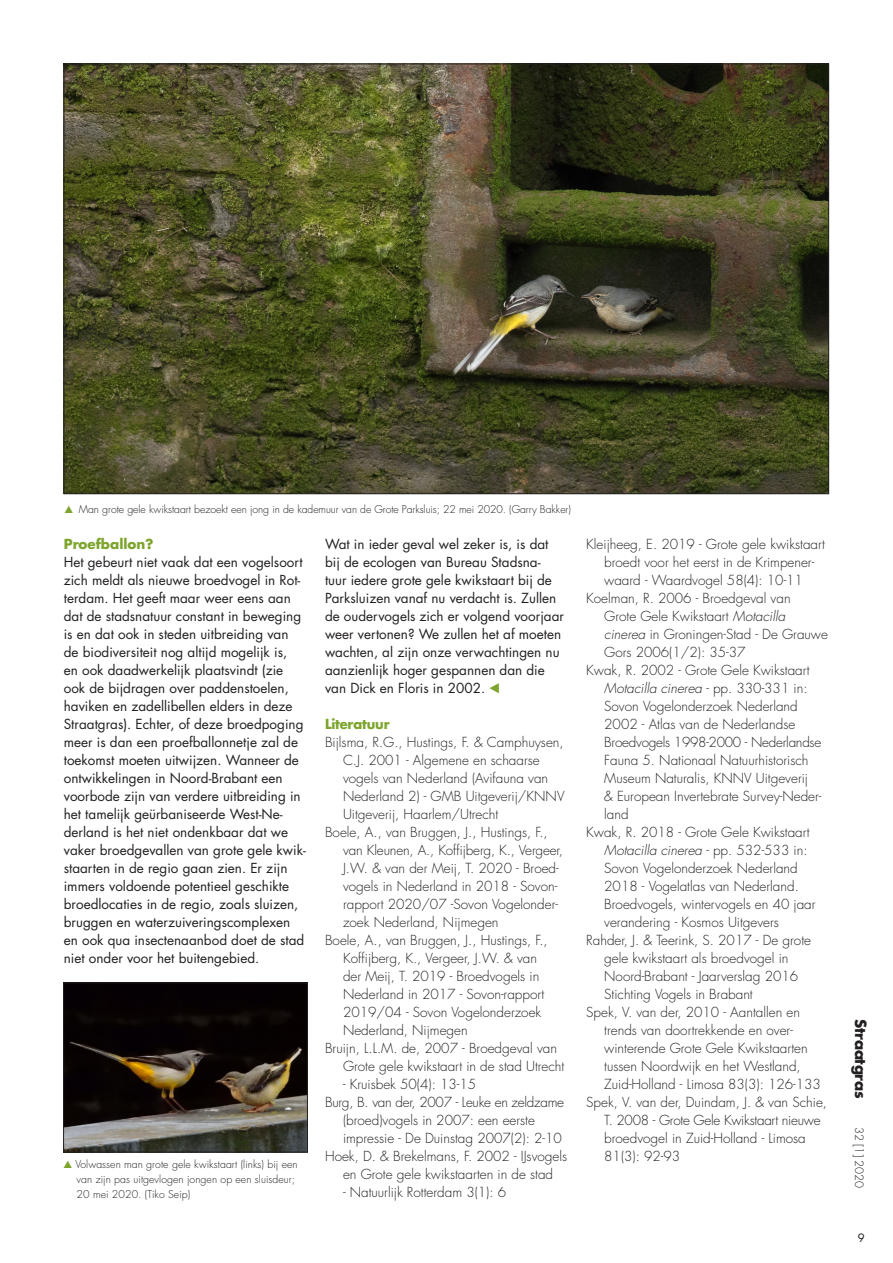
<style>
.page{position:relative;width:893px;height:1263px;background:#fff}
.page>*{position:absolute;margin:0;border:0;box-sizing:border-box;transform-origin:0 0}
.t1{font:700 15px "Futura Std";letter-spacing:-.02em;color:#231f20}
.t2{font:300 13.5px/18px "Futura Std";color:#222}
.t3{font:13.5px/18px "Futura Std";color:#231f20}
.lopende_tekst_kop{font:700 13.5px "Futura Std";letter-spacing:-.01em;color:#7da52d}
.t4{font:300 11.25px "Futura Std";letter-spacing:-.02em;color:#231f20}
.t5{font:11.25px "Futura Std";color:#231f20}
.t6{font:300 10.5px/15px "Futura Std";letter-spacing:.005em;color:#222}
.s1{font-family:"European Pi Three";font-weight:400;color:#7da52d}
.s2{font-family:"European Pi Three";color:#7da52d}
.s3{font-style:italic}
</style>
<div class="page">
<img style="left:66px;top:66px;width:761px;height:426px">
<img style="left:65px;top:985px;width:241px;height:165px">
<div style="left:63px;top:983px;width:245px;height:169px;border:1px solid #231f20"></div>
<p class="t6" style="left:64px;top:502px;width:508px"><span class="s1">G</span> Man grote gele kwikstaart bezoekt een jong in de kademuur van de Grote Parksluis; 22 mei 2020. (Garry Bakker)</p>
<p class="lopende_tekst_kop" style="left:64px;top:535px;width:91px">Proefballon?</p>
<p class="t3" style="left:64px;top:553px;width:241px">Het gebeurt niet vaak dat een vogelsoort zich meldt als nieuwe broedvogel in Rot&shy;terdam. Het geeft maar weer eens aan dat de stadsnatuur constant in beweging is en dat ook in steden uitbreiding van de biodiversiteit nog altijd mogelijk is, en ook daadwerkelijk plaatsvindt (zie ook de bijdragen over paddenstoelen, haviken en zadellibellen elders in deze Straatgras). Echter, of deze broedpoging meer is dan een proefballonnetje zal de toekomst moeten uitwijzen. Wanneer de ontwikkelingen in Noord-Brabant een voorbode zijn van verdere uitbreiding in</p>
<p class="t3" style="left:64px;top:805px;width:244px">het tamelijk geürbaniseerde West-Ne&shy;derland is het niet ondenkbaar dat we vaker broedgevallen van grote gele kwik&shy;staarten in de regio gaan zien. Er zijn immers voldoende potentieel geschikte broedlocaties in de regio, zoals sluizen, bruggen en waterzuiveringscomplexen en ook qua insectenaanbod doet de stad niet onder voor het buitengebied.</p>
<p class="t6" style="left:77px;top:1157px;width:223px;text-indent:-13px"><span class="s1">G</span> Volwassen man grote gele kwikstaart (links) bij een van zijn pas uitgevlogen jongen op een sluisdeur;<br>20 mei 2020. (Tiko Seip)</p>
<p class="t3" style="left:325px;top:535px;width:240px">Wat in ieder geval wel zeker is, is dat bij de ecologen van Bureau Stadsna&shy;tuur iedere grote gele kwikstaart bij de Parksluizen vanaf nu verdacht is. Zullen de oudervogels zich er volgend voorjaar weer vertonen? We zullen het af moeten wachten, al zijn onze verwachtingen nu aanzienlijk hoger gespannen dan die van Dick en Floris in 2002. <span class="s2">F</span></p>
<p class="lopende_tekst_kop" style="left:325px;top:715px;width:66px">Literatuur</p>
<p class="t2" style="left:343px;top:733px;width:223px;text-indent:-18px">Bijlsma, R.G., Hustings, F. &amp; Camphuysen, C.J. 2001 - Algemene en schaarse vogels van Nederland (Avifauna van Nederland 2) - GMB Uitgeverij/KNNV Uitgeverij, Haarlem/Utrecht</p>
<p class="t2" style="left:343px;top:823px;width:222px;text-indent:-18px">Boele, A., van Bruggen, J., Hustings, F., van Kleunen, A., Koffijberg, K., Vergeer, J.W. &amp; van der Meij, T. 2020 - Broed&shy;vogels in Nederland in 2018 - Sovon&shy;rapport 2020/07 -Sovon Vogelonder&shy;zoek Nederland, Nijmegen</p>
<p class="t2" style="left:343px;top:931px;width:206px;text-indent:-18px">Boele, A., van Bruggen, J., Hustings, F.,<br>Koffijberg, K., Vergeer, J.W. &amp; van der Meij, T. 2019 - Broedvogels in<br>Nederland in 2017 - Sovon-rapport<br>2019/04 - Sovon Vogelonderzoek<br>Nederland, Nijmegen</p>
<p class="t2" style="left:343px;top:1039px;width:223px;text-indent:-18px">Bruijn, L.L.M. de, 2007 - Broedgeval van<br>Grote gele kwikstaart in de stad Utrecht</p>
<p class="t2" style="left:343px;top:1075px;width:135px">- Kruisbek 50(4): 13-15</p>
<p class="t2" style="left:343px;top:1093px;width:223px;text-indent:-18px">Burg, B. van der, 2007 - Leuke en zeldzame (broed)vogels in 2007: een eerste impressie - De Duinstag 2007(2): 2-10</p>
<p class="t2" style="left:325px;top:1147px;width:244px;text-align:center">Hoek, D. &amp; Brekelmans, F. 2002 - IJsvogels en Grote gele kwikstaarten in de stad</p>
<p class="t2" style="left:343px;top:1183px;width:165px">- Natuurlijk Rotterdam 3(1): 6</p>
<p class="t2" style="left:586px;top:535px;width:240px;text-align:center">Kleijheeg, E. 2019 - Grote gele kwikstaart broedt voor het eerst in de Krimpener&shy;waard - Waardvogel 58(4): 10-11</p>
<p class="t2" style="left:604px;top:589px;width:225px;text-indent:-18px">Koelman, R. 2006 - Broedgeval van<br>Grote Gele Kwikstaart <span class="s3">Motacilla cinerea</span> in Groningen-Stad - De Grauwe<br>Gors 2006(1/2): 35-37</p>
<p class="t2" style="left:604px;top:661px;width:219px;text-indent:-18px">Kwak, R. 2002 - Grote Gele Kwikstaart<br><span class="s3">Motacilla cinerea</span> - pp. 330-331 in:<br>Sovon Vogelonderzoek Nederland<br>2002 - Atlas van de Nederlandse<br>Broedvogels 1998-2000 - Nederlandse<br>Fauna 5. Nationaal Natuurhistorisch<br>Museum Naturalis, KNNV Uitgeverij<br>&amp; European Invertebrate Survey-Neder&shy;land</p>
<p class="t2" style="left:604px;top:823px;width:213px;text-indent:-18px">Kwak, R. 2018 - Grote Gele Kwikstaart <span class="s3">Motacilla cinerea</span> - pp. 532-533 in:<br>Sovon Vogelonderzoek Nederland 2018 - Vogelatlas van Nederland.<br>Broedvogels, wintervogels en 40 jaar verandering - Kosmos Uitgevers</p>
<p class="t2" style="left:604px;top:931px;width:208px;text-indent:-18px">Rahder, J. &amp; Teerink, S. 2017 - De grote gele kwikstaart als broedvogel in Noord-Brabant - Jaarverslag 2016<br>Stichting Vogels in Brabant</p>
<p class="t2" style="left:604px;top:1003px;width:218px;text-indent:-18px">Spek, V. van der, 2010 - Aantallen en trends van doortrekkende en over&shy;winterende Grote Gele Kwikstaarten tussen Noordwijk en het Westland, Zuid-Holland - Limosa 83(3): 126-133</p>
<p class="t2" style="left:604px;top:1093px;width:224px;text-indent:-18px">Spek, V. van der, Duindam, J. &amp; van Schie,<br>T. 2008 - Grote Gele Kwikstaart nieuwe broedvogel in Zuid-Holland - Limosa<br>81(3): 92-93</p>
<p class="t1" style="left:871px;top:1019px;width:81px;rotate:90deg">Straatgras</p>
<p class="t4" style="left:866px;top:1127px;width:62px;rotate:90deg">32 [1] 2020</p>
<p class="t5" style="left:858px;top:1231px;width:8px">9</p>
</div>
